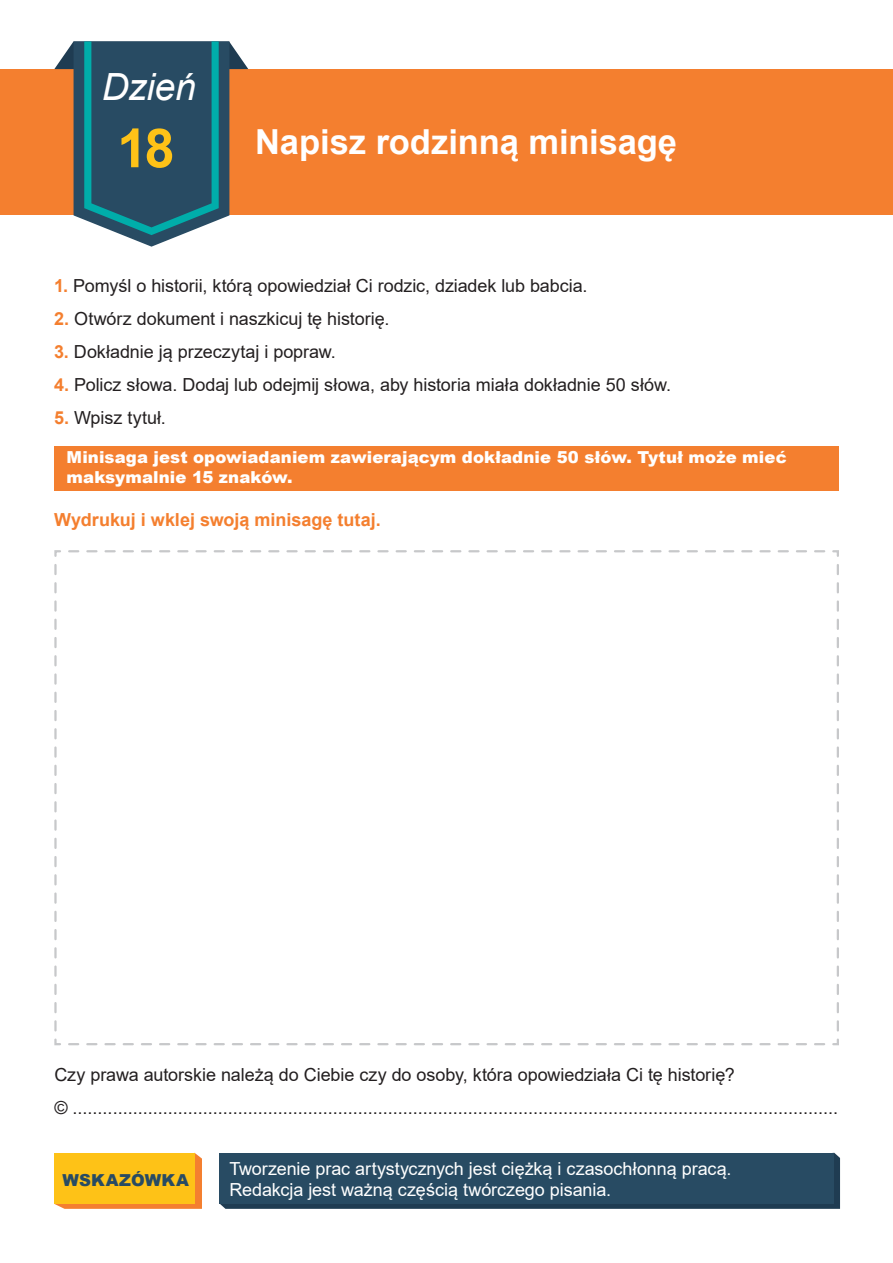
<style>
.page{position:relative;width:893px;height:1263px;background:#fff}
.page>*{position:absolute;margin:0;border:0;box-sizing:border-box;transform-origin:0 0}
.t1{font:700 54px "Arial";color:#fec217}
.t2{font:italic 37.5px "Arial";letter-spacing:-.01em;color:#fff}
.t3{font:700 34.5px "Arial";color:#fff}
.t4{font:18px/33px "Arial";letter-spacing:-.005em;color:#231f20}
.t5{font:18px/21px "Arial";letter-spacing:-.005em;color:#fff}
.t6{font:700 18px "Arial";color:#f47f2f}
.t7{font:900 16.5px/19.5px "Arial";letter-spacing:.005em;color:#fff}
.t8{font:900 16.5px "Arial";letter-spacing:.01em;color:#284b63}
.s1{font-weight:700;color:#f47f2f}
</style>
<div class="page">
<svg style="left:220px;top:1153px;width:620px;height:56px;background:#264257"></svg>
<div style="left:54px;top:446px;width:785px;height:45px;background:#f47f2f"></div>
<div style="left:0;top:69px;width:893px;height:146px;background:#f47f2f"></div>
<svg style="left:54px;top:41px;width:194px;height:206px"></svg>
<svg style="left:54px;top:550px;width:785px;height:496px"></svg>
<div style="left:220px;top:1153px;width:614px;height:51px;background:#284b63"></div>
<svg style="left:54px;top:1153px;width:148px;height:56px"></svg>
<div style="left:54px;top:1153px;width:141px;height:51px;background:#fec217"></div>
<h2 class="t2" style="left:102px;top:62px;width:96px">Dzień</h2>
<h1 class="t1" style="left:117px;top:110px;width:59px">18</h1>
<h3 class="t3" style="left:255px;top:118px;width:424px">Napisz rodzinną minisagę</h3>
<p class="t4" style="left:54px;top:269px;width:535px"><span class="s1">1.</span> Pomyśl o historii, którą opowiedział Ci rodzic, dziadek lub babcia.</p>
<p class="t4" style="left:54px;top:302px;width:337px"><span class="s1">2.</span> Otwórz dokument i naszkicuj tę historię.</p>
<p class="t4" style="left:54px;top:335px;width:283px"><span class="s1">3.</span> Dokładnie ją przeczytaj i popraw.</p>
<p class="t4" style="left:54px;top:368px;width:619px"><span class="s1">4.</span> Policz słowa. Dodaj lub odejmij słowa, aby historia miała dokładnie 50 słów.</p>
<p class="t4" style="left:54px;top:401px;width:113px"><span class="s1">5.</span> Wpisz tytuł.</p>
<p class="t7" style="left:67px;top:447px;width:722px">Minisaga jest opowiadaniem zawierającym dokładnie 50 słów. Tytuł może mieć maksymalnie 15 znaków.</p>
<p class="t6" style="left:54px;top:507px;width:328px">Wydrukuj i wklej swoją minisagę tutaj.</p>
<p class="t4" style="left:54px;top:1057px;width:785px">Czy prawa autorskie należą do Ciebie czy do osoby, która opowiedziała Ci tę historię?<br>© .........................................................................................................................................................</p>
<p class="t8" style="left:63px;top:1168px;width:128px">WSKAZÓWKA</p>
<p class="t5" style="left:230px;top:1158px;width:503px">Tworzenie prac artystycznych jest ciężką i czasochłonną pracą.<br>Redakcja jest ważną częścią twórczego pisania.</p>
</div>
